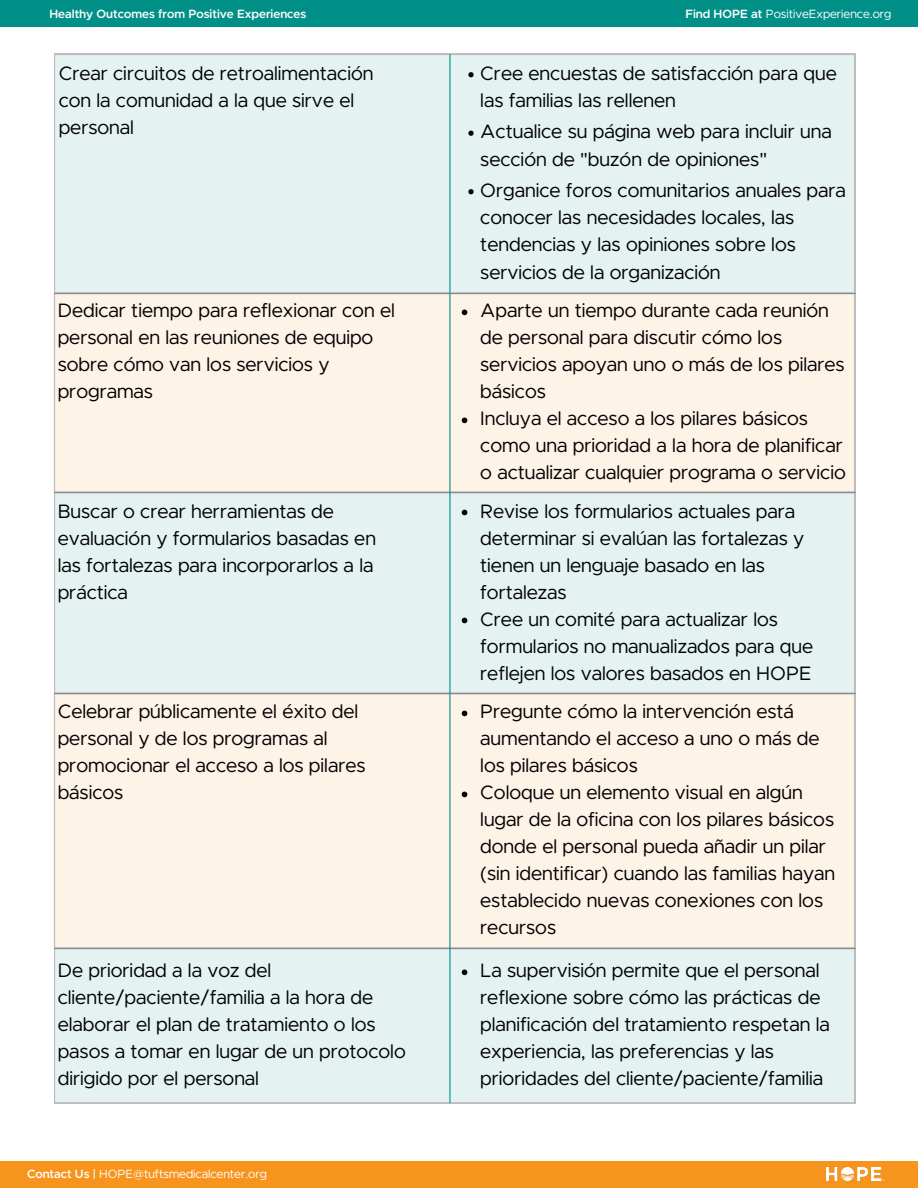
<style>
.page{position:relative;width:918px;height:1188px;background:#fff}
.page>*{position:absolute;margin:0;border:0;box-sizing:border-box;transform-origin:0 0}
.t1{font:19.5px/27px "Metropolis";color:#000}
.t2{font:12px "Metropolis";color:#fff}
.t3{font:600 12px "Metropolis";color:#fff}
.s1{font-weight:600}
</style>
<div class="page">
<div style="left:0;top:0;width:918px;height:27px;background:#009088"></div>
<div style="left:0;top:1161px;width:918px;height:27px;background:#f7941d"></div>
<img style="left:825px;top:1167px;width:60px;height:14px">
<div style="left:54px;top:693px;width:801px;height:255px;background:#fdf3e7"></div>
<div style="left:54px;top:293px;width:801px;height:199px;background:#fdf3e7"></div>
<div style="left:54px;top:492px;width:801px;height:201px;background:#e4f3f2"></div>
<div style="left:54px;top:54px;width:801px;height:239px;background:#e4f3f2"></div>
<svg style="left:468px;top:72px;width:6px;height:5px"></svg>
<svg style="left:468px;top:131px;width:6px;height:5px"></svg>
<svg style="left:468px;top:189px;width:6px;height:5px"></svg>
<svg style="left:462px;top:310px;width:5px;height:5px"></svg>
<svg style="left:462px;top:418px;width:5px;height:5px"></svg>
<svg style="left:462px;top:711px;width:5px;height:5px"></svg>
<svg style="left:462px;top:792px;width:5px;height:5px"></svg>
<svg style="left:462px;top:510px;width:5px;height:5px"></svg>
<svg style="left:462px;top:618px;width:5px;height:5px"></svg>
<div style="left:54px;top:948px;width:801px;height:155px;background:#e4f3f2"></div>
<hr style="left:449px;top:55px;width:2px;height:1048px;background:#009188">
<svg style="left:462px;top:970px;width:5px;height:5px"></svg>
<p class="t3" style="left:49px;top:9px;width:258px">Healthy Outcomes from Positive Experiences</p>
<h2 class="t2" style="left:685px;top:9px;width:207px"><span class="s1">Find HOPE at</span> PositiveExperience.org</h2>
<p class="t1" style="left:59px;top:60px;width:316px">Crear circuitos de retroalimentación con la comunidad a la que sirve el personal</p>
<p class="t1" style="left:480px;top:60px;width:358px">Cree encuestas de satisfacción para que las familias las rellenen</p>
<p class="t1" style="left:480px;top:119px;width:353px">Actualice su página web para incluir una sección de "buzón de opiniones"</p>
<p class="t1" style="left:480px;top:177px;width:367px">Organice foros comunitarios anuales para conocer las necesidades locales, las tendencias y las opiniones sobre los servicios de la organización</p>
<h1 class="t1" style="left:480px;top:298px;width:366px">Aparte un tiempo durante cada reunión de personal para discutir cómo los servicios apoyan uno o más de los pilares básicos</h1>
<p class="t1" style="left:480px;top:406px;width:367px">Incluya el acceso a los pilares básicos como una prioridad a la hora de planificar o actualizar cualquier programa o servicio</p>
<p class="t1" style="left:58px;top:298px;width:339px">Dedicar tiempo para reflexionar con el personal en las reuniones de equipo sobre cómo van los servicios y programas</p>
<h1 class="t1" style="left:58px;top:498px;width:320px">Buscar o crear herramientas de evaluación y formularios basadas en las fortalezas para incorporarlos a la práctica</h1>
<p class="t1" style="left:480px;top:498px;width:326px">Revise los formularios actuales para determinar si evalúan las fortalezas y tienen un lenguaje basado en las fortalezas</p>
<p class="t1" style="left:480px;top:606px;width:334px">Cree un comité para actualizar los formularios no manualizados para que reflejen los valores basados en HOPE</p>
<p class="t1" style="left:58px;top:699px;width:309px">Celebrar públicamente el éxito del personal y de los programas al promocionar el acceso a los pilares básicos</p>
<h1 class="t1" style="left:480px;top:699px;width:341px">Pregunte cómo la intervención está aumentando el acceso a uno o más de los pilares básicos</h1>
<p class="t1" style="left:480px;top:780px;width:356px">Coloque un elemento visual en algún lugar de la oficina con los pilares básicos donde el personal pueda añadir un pilar (sin identificar) cuando las familias hayan establecido nuevas conexiones con los recursos</p>
<h1 class="t1" style="left:58px;top:958px;width:350px">De prioridad a la voz del cliente/paciente/familia a la hora de elaborar el plan de tratamiento o los pasos a tomar en lugar de un protocolo dirigido por el personal</h1>
<p class="t1" style="left:480px;top:958px;width:351px">La supervisión permite que el personal reflexione sobre cómo las prácticas de planificación del tratamiento respetan la experiencia, las preferencias y las prioridades del cliente/paciente/familia</p>
<h1 class="t2" style="left:27px;top:1168px;width:241px"><span class="s1">Contact Us |</span> HOPE@tuftsmedicalcenter.org</h1>
</div>
